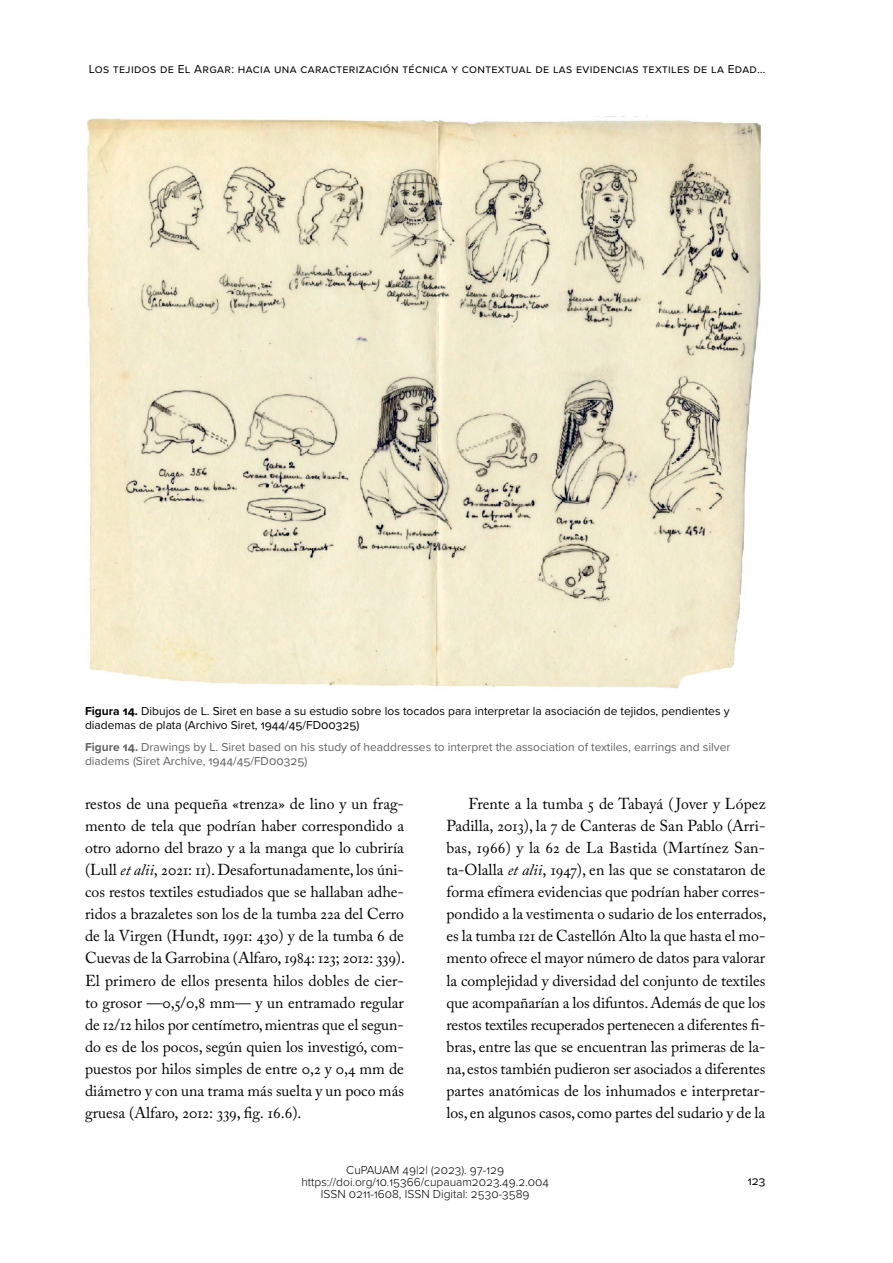
<style>
.page{position:relative;width:893px;height:1263px;background:#fff}
.page>*{position:absolute;margin:0;border:0;box-sizing:border-box;transform-origin:0 0}
._01_TEXTO{font:15.75px/22px "Adobe Caslon Pro";color:#000}
._03_PIE_DE_FOTO{font:12px/14.4px "Proxima Nova";color:#000}
._03_PIE_DE_FOTO_INGLES{font:12px/14.4px "Proxima Nova";color:#646363}
.t1{font:300 12px/12px "Proxima Nova";color:#000;text-align:center}
._03_PIE_DE_FOTO-2{font:12px "Proxima Nova";letter-spacing:.03em;color:#000}
.s1{font-weight:700}
.s2{font-style:italic}
</style>
<div class="page">
<img style="left:86px;top:116px;width:676px;height:573px">
<p class="_03_PIE_DE_FOTO-2" style="left:89px;top:60px;width:678px">Los tejidos de El Argar: hacia una caracterización técnica y contextual de las evidencias textiles de la Edad…</p>
<p class="_03_PIE_DE_FOTO" style="left:85px;top:703px;width:646px"><span class="s1">Figura 14.</span> Dibujos de L. Siret en base a su estudio sobre los tocados para interpretar la asociación de tejidos, pendientes y diademas de plata (Archivo Siret, 1944/45/FD00325)</p>
<p class="_03_PIE_DE_FOTO_INGLES" style="left:85px;top:739px;width:647px"><span class="s1">Figure 14.</span> Drawings by L. Siret based on his study of headdresses to interpret the association of textiles, earrings and silver diadems (Siret Archive, 1944/45/FD00325)</p>
<p class="_01_TEXTO" style="left:85px;top:793px;width:322px;text-align:justify">restos de una pequeña «trenza» de lino y un frag‑ mento de tela que podrían haber correspondido a otro adorno del brazo y a la manga que lo cubriría (Lull <span class="s2">et alii</span>, 2021: 11). Desafortunadamente, los úni‑ cos restos textiles estudiados que se hallaban adhe‑ ridos a brazaletes son los de la tumba 22a del Cerro de la Virgen (Hundt, 1991: 430) y de la tumba 6 de Cuevas de la Garrobina (Alfaro, 1984: 123; 2012: 339).<br>El primero de ellos presenta hilos dobles de cier‑ to grosor —0,5/0,8 mm— y un entramado regular de 12/12 hilos por centímetro, mientras que el segun‑ do es de los pocos, según quien los investigó, com‑ puestos por hilos simples de entre 0,2 y 0,4 mm de diámetro y con una trama más suelta y un poco más gruesa (Alfaro, 2012: 339, fig. 16.6).</p>
<p class="_01_TEXTO" style="left:446px;top:793px;width:321px;text-indent:22px">Frente a la tumba 5 de Tabayá ( Jover y López Padilla, 2013), la 7 de Canteras de San Pablo (Arri&shy;bas, 1966) y la 62 de La Bastida (Martínez San&shy;ta‑Olalla <span class="s2">et alii</span>, 1947), en las que se constataron de forma efímera evidencias que podrían haber corres‑ pondido a la vestimenta o sudario de los enterrados, es la tumba 121 de Castellón Alto la que hasta el mo‑ mento ofrece el mayor número de datos para valorar la complejidad y diversidad del conjunto de textiles que acompañarían a los difuntos. Además de que los restos textiles recuperados pertenecen a diferentes fi‑ bras, entre las que se encuentran las primeras de la‑ na, estos también pudieron ser asociados a diferentes partes anatómicas de los inhumados e interpretar‑ los, en algunos casos, como partes del sudario y de la</p>
<p class="t1" style="left:301px;top:1164px;width:249px">CuPAUAM 49|2| (2023). 97-129 https://doi.org/10.15366/cupauam2023.49.2.004<br>ISSN 0211-1608, ISSN Digital: 2530-3589</p>
<p class="_03_PIE_DE_FOTO-2" style="left:748px;top:1172px;width:19px">123</p>
</div>
